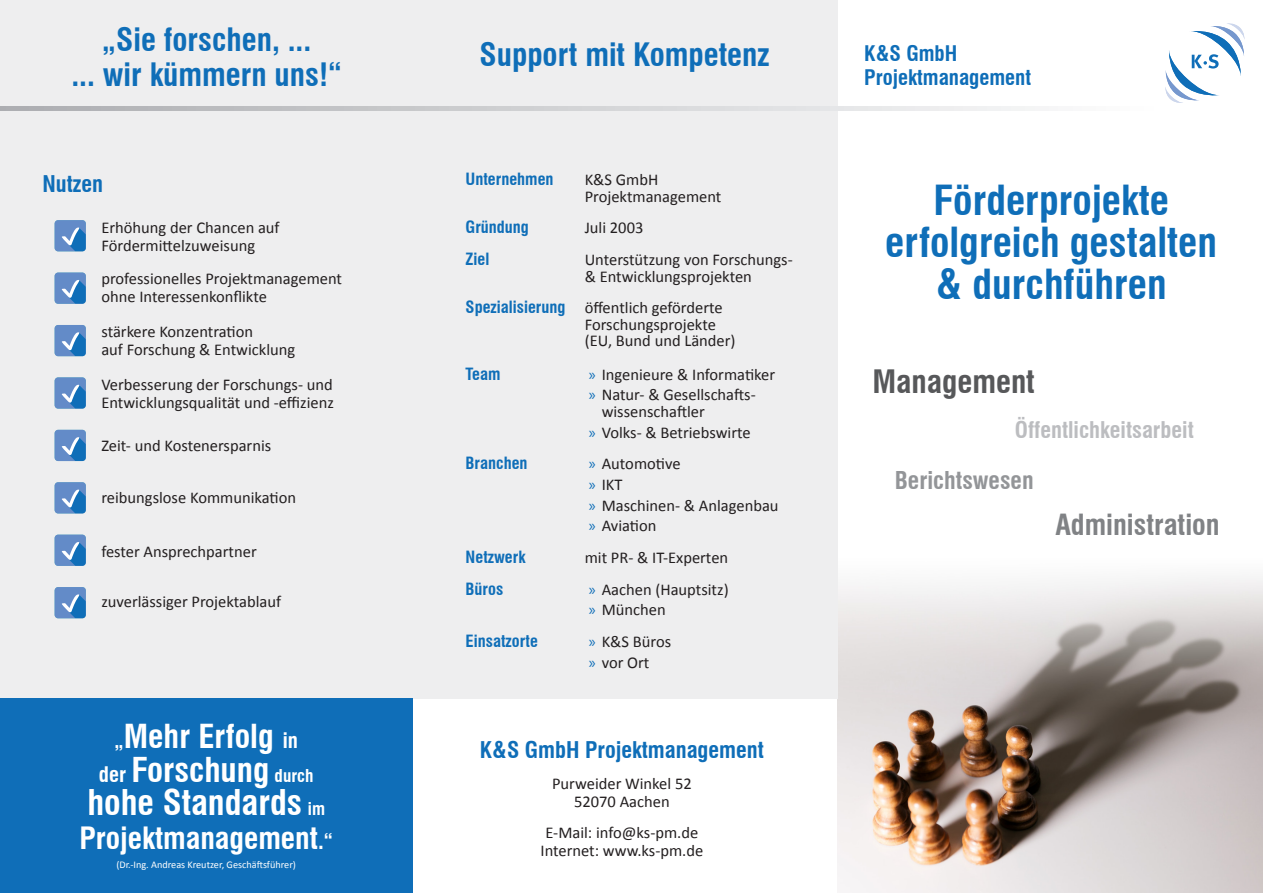
<style>
.page{position:relative;width:1263px;height:893px;background:#fff}
.page>*{position:absolute;margin:0;border:0;box-sizing:border-box;transform-origin:0 0}
.Titel{font:700 condensed 40.5px/42px "Swiss 721 BT";color:#0f6eb8;text-align:center}
.Überschrift_2{font:700 condensed 34.65px "Swiss 721 BT";color:#fff}
.Überschrift_2-2{font:700 condensed 33.45px "Swiss 721 BT";color:#fff}
.Überschrift_2-3{font:700 condensed 32.4px "Swiss 721 BT";color:#fff}
.Überschrift_2-4{font:700 condensed 31.5px "Swiss 721 BT";color:#0f6eb8}
.Untertitel{font:700 condensed 31.5px "Swiss 721 BT";color:#57585a}
.Überschrift_2-5{font:700 condensed 30px "Swiss 721 BT";color:#fff}
.Untertitel-2{font:700 condensed 28.5px "Swiss 721 BT";color:#808285}
.Untertitel-3{font:700 condensed 24px "Swiss 721 BT";color:#939598}
.Fließtext{font:700 condensed 22.5px "Swiss 721 BT";color:#0f6eb8}
.Untertitel-4{font:700 condensed 22.5px "Swiss 721 BT";color:#bcbdc0}
.Überschrift_1{font:700 condensed 22.5px "Swiss 721 BT";color:#0f6eb8}
.Fließtext-2{font:700 condensed 21px/24px "Swiss 721 BT";color:#0f6eb8}
.Aufzählung{font:16.5px/18px "Calibri";color:#231f20}
.Fließtext-3{font:16.5px/16.5px "Calibri";color:#231f20}
.Aufzählung_1{font:16.5px/16.5px "Calibri";color:#231f20}
.Fließtext-4{font:700 condensed 16.5px "Swiss 721 BT";color:#0f6eb8}
.Fließtext-5{font:10.2px "Calibri";color:#fff}
.s1{font-size:21px}
.s2{font-size:17.4px}
.s3{font-size:23.1px}
.s4{font-family:"Myriad Pro";color:#0f6eb8}
</style>
<div class="page">
<img style="left:837px;top:578px;width:426px;height:315px">
<div style="left:0;top:107px;width:411px;height:786px;background:#eeeeef"></div>
<div style="left:0;top:0;width:837px;height:174px;background:#eeeeef"></div>
<svg style="left:1165px;top:23px;width:80px;height:80px"></svg>
<div style="left:411px;top:111px;width:427px;height:587px;background:#eeeeef"></div>
<div style="left:0;top:698px;width:413px;height:195px;background:#0f6eb8"></div>
<div style="left:55px;top:220px;width:31px;height:31px;background:#638bc8;border-radius:3px"></div>
<svg style="left:62px;top:227px;width:24px;height:24px"></svg>
<div style="left:55px;top:587px;width:31px;height:31px;background:#638bc8;border-radius:3px"></div>
<svg style="left:61px;top:594px;width:25px;height:24px"></svg>
<div style="left:55px;top:535px;width:31px;height:31px;background:#638bc8;border-radius:3px"></div>
<svg style="left:61px;top:542px;width:25px;height:24px"></svg>
<div style="left:55px;top:482px;width:31px;height:31px;background:#638bc8;border-radius:3px"></div>
<svg style="left:61px;top:489px;width:25px;height:24px"></svg>
<div style="left:55px;top:430px;width:31px;height:31px;background:#638bc8;border-radius:3px"></div>
<svg style="left:61px;top:437px;width:25px;height:24px"></svg>
<div style="left:55px;top:377px;width:31px;height:32px;background:#638bc8;border-radius:3px"></div>
<svg style="left:61px;top:384px;width:25px;height:25px"></svg>
<div style="left:55px;top:325px;width:31px;height:31px;background:#638bc8;border-radius:3px"></div>
<svg style="left:61px;top:332px;width:25px;height:24px"></svg>
<div style="left:55px;top:273px;width:31px;height:31px;background:#638bc8;border-radius:3px"></div>
<svg style="left:61px;top:280px;width:25px;height:24px"></svg>
<svg style="left:0;top:106px;width:1035px;height:5px"></svg>
<p class="Überschrift_2-4" style="left:102px;top:21px;width:211px">„Sie forschen, ...</p>
<p class="Überschrift_2-4" style="left:71px;top:56px;width:272px">... wir kümmern uns!“</p>
<p class="Überschrift_1" style="left:43px;top:170px;width:62px">Nutzen</p>
<p class="Aufzählung" style="left:101px;top:218px;width:180px">Erhöhung der Chancen auf<br>Fördermittelzuweisung</p>
<p class="Aufzählung" style="left:101px;top:269px;width:242px">professionelles Projektmanagement ohne Interessenkonflikte</p>
<p class="Aufzählung" style="left:101px;top:322px;width:195px">stärkere Konzentration<br>auf Forschung &amp; Entwicklung</p>
<p class="Aufzählung" style="left:101px;top:375px;width:234px">Verbesserung der Forschungs- und<br>Entwicklungsqualität und -effizienz</p>
<p class="Aufzählung" style="left:101px;top:437px;width:171px">Zeit- und Kostenersparnis</p>
<p class="Aufzählung" style="left:101px;top:489px;width:196px">reibungslose Kommunikation</p>
<p class="Aufzählung" style="left:101px;top:543px;width:157px">fester Ansprechpartner</p>
<p class="Aufzählung" style="left:101px;top:593px;width:181px">zuverlässiger Projektablauf</p>
<p class="Überschrift_2-3" style="left:115px;top:717px;width:185px"><span class="s1">„</span>Mehr Erfolg <span class="s1">in</span></p>
<p class="Überschrift_2-2" style="left:99px;top:750px;width:216px"><span class="s1">der</span> Forschung <span class="s2">durch</span></p>
<p class="Überschrift_2" style="left:87px;top:782px;width:239px">hohe Standards <span class="s2">im</span></p>
<p class="Überschrift_2-5" style="left:79px;top:820px;width:255px">Projektmanagement<span class="s3">.</span><span class="s1">“</span></p>
<p class="Fließtext-5" style="left:116px;top:858px;width:181px">(Dr.-Ing. Andreas Kreutzer, Geschäftsführer)</p>
<p class="Überschrift_2-4" style="left:479px;top:36px;width:292px">Support mit Kompetenz</p>
<p class="Fließtext-4" style="left:466px;top:170px;width:89px">Unternehmen</p>
<p class="Fließtext-3" style="left:585px;top:172px;width:138px">K&amp;S GmbH<br>Projektmanagement</p>
<p class="Fließtext-4" style="left:466px;top:218px;width:65px">Gründung</p>
<p class="Fließtext-3" style="left:585px;top:220px;width:60px">Juli 2003</p>
<p class="Fließtext-4" style="left:466px;top:249px;width:25px">Ziel</p>
<p class="Fließtext-3" style="left:585px;top:251px;width:210px">Unterstützung von Forschungs-&amp; Entwicklungsprojekten</p>
<p class="Fließtext-4" style="left:466px;top:297px;width:101px">Spezialisierung</p>
<p class="Fließtext-3" style="left:585px;top:299px;width:152px">öffentlich geförderte<br>Forschungsprojekte (EU, Bund und Länder)</p>
<p class="Fließtext-4" style="left:466px;top:364px;width:36px">Team</p>
<p class="Aufzählung_1" style="left:589px;top:366px;width:188px"><span class="s4">»</span> Ingenieure &amp; Informatiker</p>
<p class="Aufzählung_1" style="left:602px;top:387px;width:154px;text-indent:-13px"><span class="s4">»</span> Natur- &amp; Gesellschafts&shy;wissenschaftler</p>
<p class="Aufzählung_1" style="left:589px;top:424px;width:163px"><span class="s4">»</span> Volks- &amp; Betriebswirte</p>
<p class="Fließtext-4" style="left:466px;top:453px;width:63px">Branchen</p>
<p class="Aufzählung_1" style="left:589px;top:455px;width:93px"><span class="s4">»</span> Automotive</p>
<p class="Aufzählung_1" style="left:589px;top:476px;width:35px"><span class="s4">»</span> IKT</p>
<p class="Aufzählung_1" style="left:589px;top:497px;width:191px"><span class="s4">»</span> Maschinen- &amp; Anlagenbau</p>
<p class="Aufzählung_1" style="left:589px;top:518px;width:69px"><span class="s4">»</span> Aviation</p>
<p class="Fließtext-4" style="left:466px;top:547px;width:61px">Netzwerk</p>
<p class="Fließtext-3" style="left:585px;top:549px;width:145px">mit PR- &amp; IT-Experten</p>
<p class="Fließtext-4" style="left:466px;top:579px;width:39px">Büros</p>
<p class="Aufzählung_1" style="left:589px;top:581px;width:141px"><span class="s4">»</span> Aachen (Hauptsitz)</p>
<p class="Aufzählung_1" style="left:589px;top:602px;width:78px"><span class="s4">»</span> München</p>
<p class="Fließtext-4" style="left:466px;top:631px;width:74px">Einsatzorte</p>
<p class="Aufzählung_1" style="left:589px;top:633px;width:84px"><span class="s4">»</span> K&amp;S Büros</p>
<p class="Aufzählung_1" style="left:589px;top:654px;width:62px"><span class="s4">»</span> vor Ort</p>
<p class="Fließtext" style="left:480px;top:736px;width:285px">K&amp;S GmbH Projektmanagement</p>
<p class="Fließtext-3" style="left:552px;top:774px;width:141px;line-height:18px;text-align:center">Purweider Winkel 52<br>52070 Aachen</p>
<p class="Fließtext-3" style="left:540px;top:823px;width:164px;line-height:18px;text-align:center">E-Mail: info@ks-pm.de<br>Internet: www.ks-pm.de</p>
<p class="Fließtext-2" style="left:864px;top:42px;width:168px">K&amp;S GmbH<br>Projektmanagement</p>
<p class="Titel" style="left:885px;top:179px;width:333px">Förderprojekte erfolgreich gestalten &amp; durchführen</p>
<p class="Untertitel" style="left:872px;top:363px;width:164px">Management</p>
<p class="Untertitel-4" style="left:1015px;top:416px;width:180px">Öffentlichkeitsarbeit</p>
<p class="Untertitel-3" style="left:895px;top:466px;width:140px">Berichtswesen</p>
<p class="Untertitel-2" style="left:1055px;top:507px;width:166px">Administration</p>
</div>
